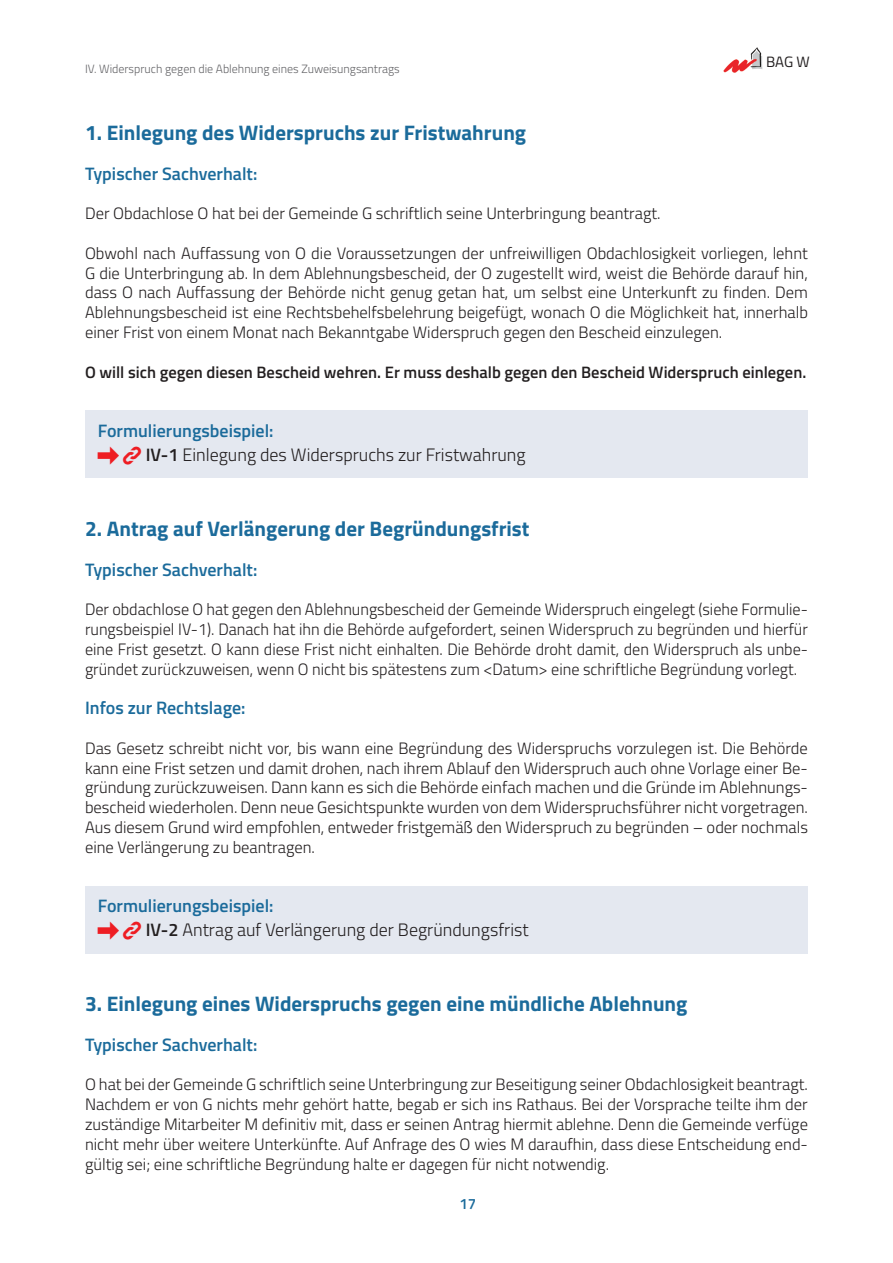
<style>
.page{position:relative;width:893px;height:1263px;background:#fff}
.page>*{position:absolute;margin:0;border:0;box-sizing:border-box;transform-origin:0 0}
.t1{font:700 21px "Titillium";color:#1b6b9b}
.t2{font:300 18px/23.7px "Titillium";color:#231f20}
.t3{font:600 18px "Titillium";color:#1b6b9b}
.t4{font:300 16.5px/19.8px "Titillium";color:#231f20;text-align:justify}
.t5{font:600 16.5px "Titillium";color:#231f20}
.t6{font:15px "Titillium";color:#231f20}
.t7{font:600 15px "Titillium";color:#1b6b9b}
.t8{font:300 12px "Titillium";color:#636366}
.s1{font-weight:600;color:#1b6b9b}
.s2{font-weight:600}
</style>
<div class="page">
<img style="left:724px;top:47px;width:39px;height:25px">
<div style="left:85px;top:411px;width:723px;height:43px;background:#e4e8f0"></div>
<div style="left:85px;top:434px;width:723px;height:44px;background:#e4e8f0"></div>
<div style="left:85px;top:886px;width:723px;height:43px;background:#e4e8f0"></div>
<div style="left:85px;top:909px;width:723px;height:44px;background:#e4e8f0"></div>
<p class="t8" style="left:85px;top:60px;width:316px">IV. Widerspruch gegen die Ablehnung eines Zuweisungsantrags</p>
<p class="t6" style="left:766px;top:51px;width:45px">BAG W</p>
<p class="t1" style="left:85px;top:117px;width:443px">1. Einlegung des Widerspruchs zur Fristwahrung</p>
<p class="t3" style="left:85px;top:160px;width:174px">Typischer Sachverhalt:</p>
<p class="t4" style="left:85px;top:203px;width:577px">Der Obdachlose O hat bei der Gemeinde G schriftlich seine Unterbringung beantragt.</p>
<p class="t4" style="left:85px;top:242px;width:724px">Obwohl nach Auffassung von O die Voraussetzungen der unfreiwilligen Obdachlosigkeit vorliegen, lehnt G die Unterbringung ab. In dem Ablehnungsbescheid, der O zugestellt wird, weist die Behörde darauf hin, dass O nach Auffassung der Behörde nicht genug getan hat, um selbst eine Unterkunft zu finden. Dem Ablehnungsbescheid ist eine Rechtsbehelfsbelehrung beigefügt, wonach O die Möglichkeit hat, innerhalb einer Frist von einem Monat nach Bekanntgabe Widerspruch gegen den Bescheid einzulegen.</p>
<p class="t5" style="left:85px;top:359px;width:723px">O will sich gegen diesen Bescheid wehren. Er muss deshalb gegen den Bescheid Widerspruch einlegen.</p>
<p class="t2" style="left:146px;top:418px;width:381px;text-indent:-48px"><span class="s1">Formulierungsbeispiel:<br></span><span class="s2">IV-1</span> Einlegung des Widerspruchs zur Fristwahrung</p>
<p class="t1" style="left:85px;top:513px;width:446px">2. Antrag auf Verlängerung der Begründungsfrist</p>
<p class="t3" style="left:85px;top:556px;width:174px">Typischer Sachverhalt:</p>
<p class="t4" style="left:85px;top:599px;width:724px">Der obdachlose O hat gegen den Ablehnungsbescheid der Gemeinde Widerspruch eingelegt (siehe Formulie&shy;rungsbeispiel IV-1). Danach hat ihn die Behörde aufgefordert, seinen Widerspruch zu begründen und hierfür eine Frist gesetzt. O kann diese Frist nicht einhalten. Die Behörde droht damit, den Widerspruch als unbe&shy;gründet zurückzuweisen, wenn O nicht bis spätestens zum &lt;Datum&gt; eine schriftliche Begründung vorlegt.</p>
<p class="t3" style="left:85px;top:694px;width:162px">Infos zur Rechtslage:</p>
<p class="t4" style="left:85px;top:737px;width:724px">Das Gesetz schreibt nicht vor, bis wann eine Begründung des Widerspruchs vorzulegen ist. Die Behörde kann eine Frist setzen und damit drohen, nach ihrem Ablauf den Widerspruch auch ohne Vorlage einer Be&shy;gründung zurückzuweisen. Dann kann es sich die Behörde einfach machen und die Gründe im Ablehnungs&shy;bescheid wiederholen. Denn neue Gesichtspunkte wurden von dem Widerspruchsführer nicht vorgetragen.<br>Aus diesem Grund wird empfohlen, entweder fristgemäß den Widerspruch zu begründen – oder nochmals eine Verlängerung zu beantragen.</p>
<p class="t2" style="left:146px;top:893px;width:384px;text-indent:-48px"><span class="s1">Formulierungsbeispiel:<br></span><span class="s2">IV-2</span> Antrag auf Verlängerung der Begründungsfrist</p>
<p class="t1" style="left:85px;top:988px;width:604px">3. Einlegung eines Widerspruchs gegen eine mündliche Ablehnung</p>
<p class="t3" style="left:85px;top:1031px;width:174px">Typischer Sachverhalt:</p>
<p class="t4" style="left:85px;top:1074px;width:724px">O hat bei der Gemeinde G schriftlich seine Unterbringung zur Beseitigung seiner Obdachlosigkeit beantragt.<br>Nachdem er von G nichts mehr gehört hatte, begab er sich ins Rathaus. Bei der Vorsprache teilte ihm der zuständige Mitarbeiter M definitiv mit, dass er seinen Antrag hiermit ablehne. Denn die Gemeinde verfüge nicht mehr über weitere Unterkünfte. Auf Anfrage des O wies M daraufhin, dass diese Entscheidung end&shy;gültig sei; eine schriftliche Begründung halte er dagegen für nicht notwendig.</p>
<p class="t7" style="left:459px;top:1193px;width:18px">17</p>
</div>
